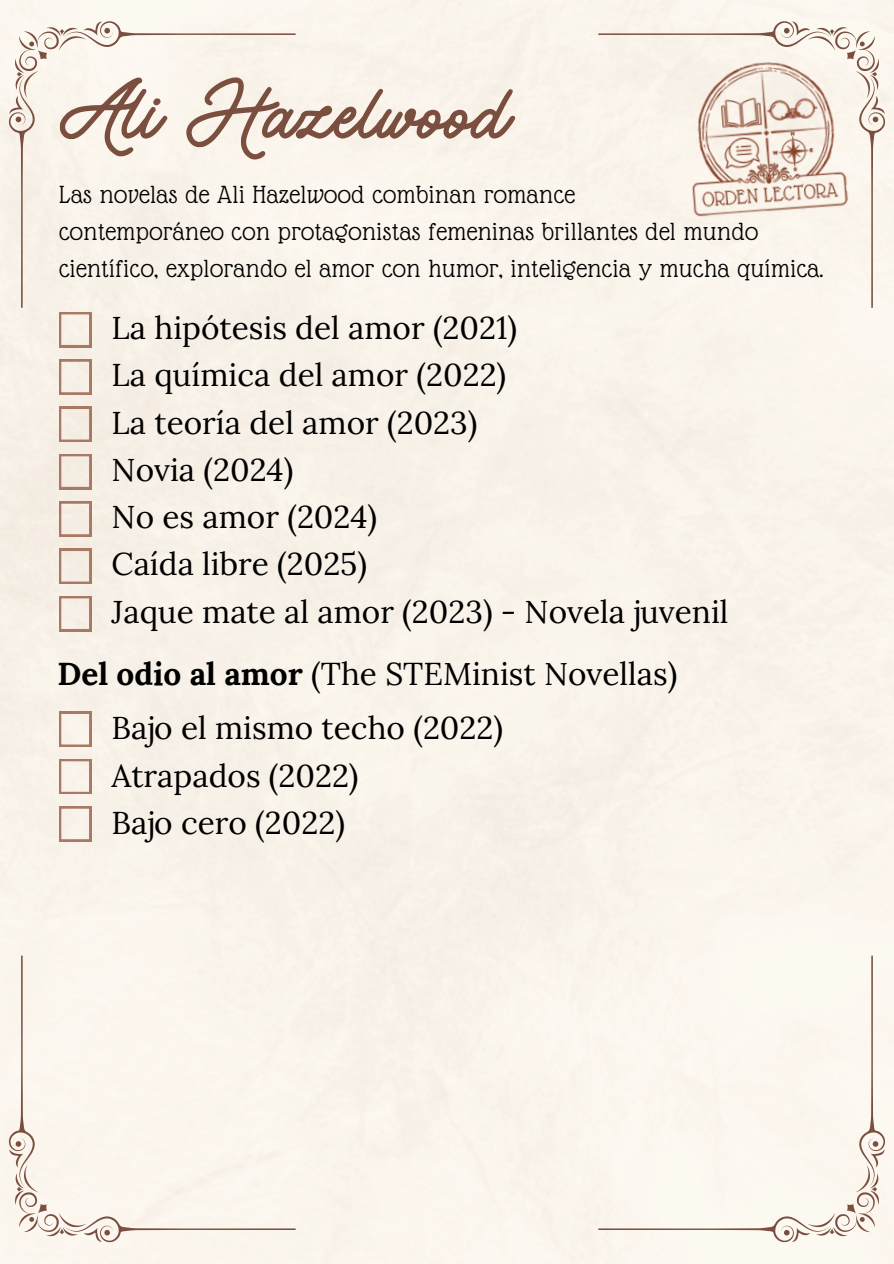
<style>
.page{position:relative;width:894px;height:1264px;background:#fff}
.page>*{position:absolute;margin:0;border:0;box-sizing:border-box;transform-origin:0 0}
.t1{font:87.3px "Vintage Rotter";color:#7b4f3f}
.t2{font:31.5px/47.2px "Lora";color:#000}
.t3{font:27px/37.2px "Glass Antiqua";letter-spacing:.02em;color:#000}
.s1{font-weight:700}
</style>
<div class="page">
<div style="left:0;top:0;width:893px;height:1263px;background:#faf2ea"></div>
<svg style="left:598px;top:21px;width:286px;height:287px;background:#f3ece3"></svg>
<div style="left:9px;top:955px;width:286px;height:287px;background:#fcf5ed"></div>
<div style="left:598px;top:955px;width:286px;height:287px;background:#fcf7f0"></div>
<div style="left:9px;top:21px;width:286px;height:326px;background:#faf3eb"></div>
<svg style="left:59px;top:359px;width:32px;height:35px"></svg>
<svg style="left:59px;top:407px;width:32px;height:34px"></svg>
<svg style="left:59px;top:454px;width:32px;height:35px"></svg>
<svg style="left:59px;top:501px;width:32px;height:35px"></svg>
<svg style="left:59px;top:549px;width:32px;height:34px"></svg>
<svg style="left:59px;top:596px;width:32px;height:35px"></svg>
<svg style="left:59px;top:711px;width:32px;height:35px"></svg>
<svg style="left:59px;top:759px;width:32px;height:35px"></svg>
<svg style="left:59px;top:806px;width:32px;height:35px"></svg>
<img style="left:681px;top:56px;width:169px;height:163px">
<p class="t1" style="left:59px;top:59px;width:451px">Ali Hazelwood</p>
<p class="t3" style="left:59px;top:176px;width:517px">Las novelas de Ali Hazelwood combinan romance</p>
<p class="t3" style="left:59px;top:213px;width:765px">contemporáneo con protagonistas femeninas brillantes del mundo científico, explorando el amor con humor, inteligencia y mucha química.</p>
<p class="t2" style="left:112px;top:304px;width:618px">La hipótesis del amor (2021)<br>La química del amor (2022)<br>La teoría del amor (2023)<br>Novia (2024)<br>No es amor (2024)<br>Caída libre (2025)<br>Jaque mate al amor (2023) - Novela juvenil</p>
<p class="t2" style="left:57px;top:650px;width:621px"><span class="s1">Del odio al amor</span> (The STEMinist Novellas)</p>
<h1 class="t2" style="left:112px;top:704px;width:393px">Bajo el mismo techo (2022)<br>Atrapados (2022)<br>Bajo cero (2022)</h1>
</div>
